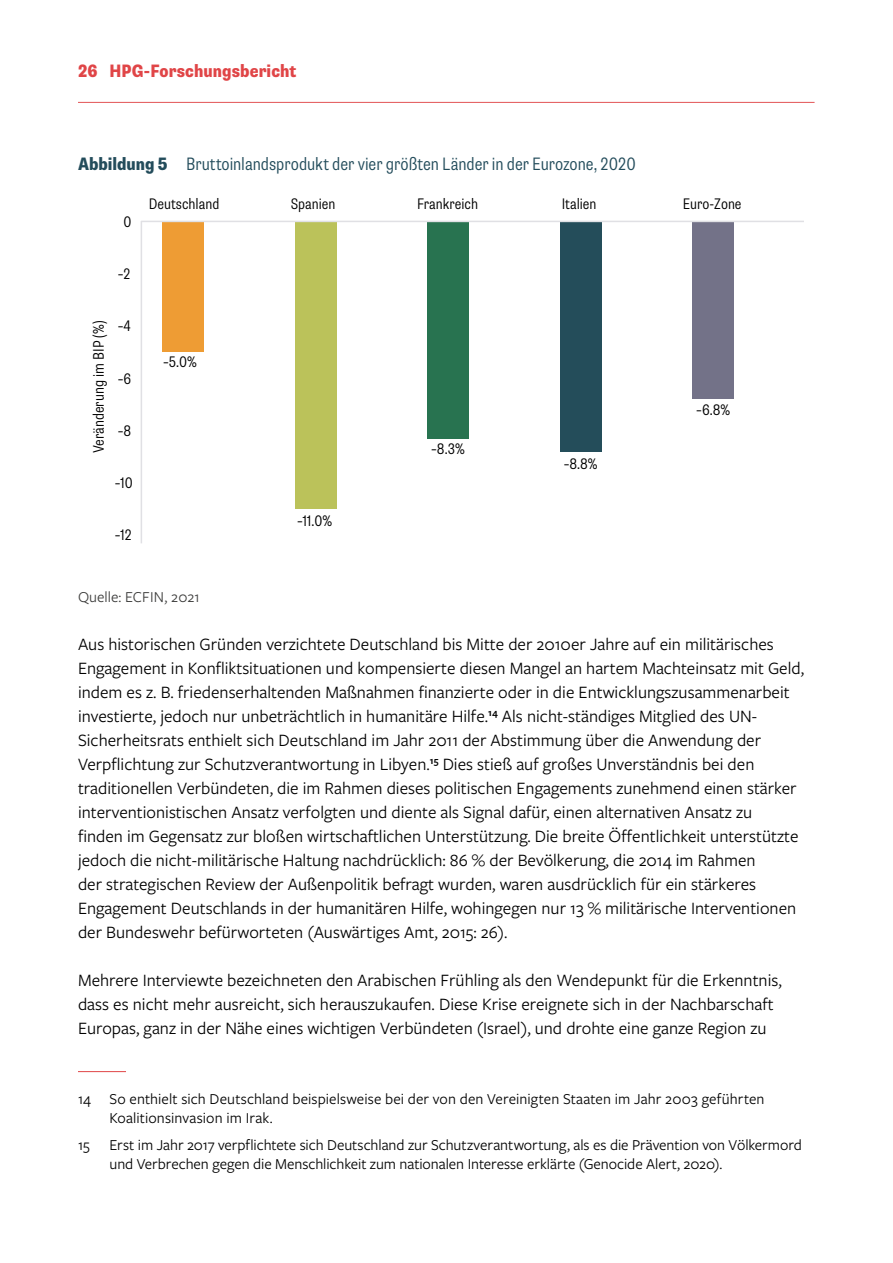
<style>
.page{position:relative;width:893px;height:1263px;background:#fff}
.page>*{position:absolute;margin:0;border:0;box-sizing:border-box;transform-origin:0 0}
.Body_text{font:18px/24px "Freight Sans Pro";color:#000}
.t1{font:300 condensed 18px "Supria Sans";color:#234c5b}
.t2{font:800 condensed 18px "Supria Sans";letter-spacing:.005em;color:#e04547}
.Footnotes{font:15.75px/18.9px "Freight Sans Pro";color:#000}
.Figure_note_source{font:15.75px "Freight Sans Pro";letter-spacing:.005em;color:#3c3c3b}
.t3{font:300 condensed 15.3px "Supria Sans";color:#000}
.s1{font-weight:800}
</style>
<div class="page">
<hr style="left:78px;top:102px;width:736px;height:1px;background:#e04547">
<hr style="left:78px;top:1071px;width:48px;height:1px;background:#e04547">
<svg style="left:140px;top:220px;width:664px;height:324px"></svg>
<p class="t2" style="left:78px;top:59px;width:220px">26 HPG-Forschungsbericht</p>
<p class="t1" style="left:78px;top:153px;width:559px"><span class="s1">Abbildung 5</span> Bruttoinlandsprodukt der vier größten Länder in der Eurozone, 2020</p>
<p class="t3" style="left:123px;top:212px;width:10px">0</p>
<p class="t3" style="left:118px;top:265px;width:14px">–2</p>
<p class="t3" style="left:90px;top:453px;width:134px;rotate:-90deg">Veränderung im BIP (%)</p>
<p class="t3" style="left:118px;top:317px;width:15px">–4</p>
<p class="t3" style="left:118px;top:369px;width:15px">–6</p>
<p class="t3" style="left:118px;top:422px;width:15px">–8</p>
<p class="t3" style="left:115px;top:474px;width:20px">–10</p>
<p class="t3" style="left:115px;top:526px;width:19px">–12</p>
<p class="t3" style="left:149px;top:195px;width:72px">Deutschland</p>
<p class="t3" style="left:291px;top:195px;width:46px">Spanien</p>
<p class="t3" style="left:417px;top:195px;width:63px">Frankreich</p>
<p class="t3" style="left:562px;top:195px;width:36px">Italien</p>
<p class="t3" style="left:683px;top:195px;width:60px">Euro-Zone</p>
<p class="t3" style="left:163px;top:352px;width:35px">–5.0%</p>
<p class="t3" style="left:297px;top:512px;width:37px">–11.0%</p>
<p class="t3" style="left:431px;top:440px;width:35px">–8.3%</p>
<p class="t3" style="left:564px;top:455px;width:35px">–8.8%</p>
<p class="t3" style="left:696px;top:401px;width:36px">–6.8%</p>
<p class="Figure_note_source" style="left:78px;top:586px;width:123px">Quelle: ECFIN, 2021</p>
<p class="Body_text" style="left:78px;top:631px;width:728px">Aus historischen Gründen verzichtete Deutschland bis Mitte der 2010er Jahre auf ein militärisches Engagement in Konfliktsituationen und kompensierte diesen Mangel an hartem Machteinsatz mit Geld, indem es z. B. friedenserhaltenden Maßnahmen finanzierte oder in die Entwicklungszusammenarbeit investierte, jedoch nur unbeträchtlich in humanitäre Hilfe.<sup>14</sup> Als nicht-ständiges Mitglied des UN-Sicherheitsrats enthielt sich Deutschland im Jahr 2011 der Abstimmung über die Anwendung der Verpflichtung zur Schutzverantwortung in Libyen.<sup>15</sup> Dies stieß auf großes Unverständnis bei den traditionellen Verbündeten, die im Rahmen dieses politischen Engagements zunehmend einen stärker interventionistischen Ansatz verfolgten und diente als Signal dafür, einen alternativen Ansatz zu<br>finden im Gegensatz zur bloßen wirtschaftlichen Unterstützung. Die breite Öffentlichkeit unterstützte jedoch die nicht-militärische Haltung nachdrücklich: 86 % der Bevölkerung, die 2014 im Rahmen<br>der strategischen Review der Außenpolitik befragt wurden, waren ausdrücklich für ein stärkeres Engagement Deutschlands in der humanitären Hilfe, wohingegen nur 13 % militärische Interventionen der Bundeswehr befürworteten (Auswärtiges Amt, 2015: 26).</p>
<p class="Body_text" style="left:78px;top:967px;width:705px">Mehrere Interviewte bezeichneten den Arabischen Frühling als den Wendepunkt für die Erkenntnis, dass es nicht mehr ausreicht, sich herauszukaufen. Diese Krise ereignete sich in der Nachbarschaft<br>Europas, ganz in der Nähe eines wichtigen Verbündeten (Israel), und drohte eine ganze Region zu</p>
<p class="Footnotes" style="left:110px;top:1089px;width:657px;text-indent:-32px">14 So enthielt sich Deutschland beispielsweise bei der von den Vereinigten Staaten im Jahr 2003 geführten<br>Koalitionsinvasion im Irak.</p>
<p class="Footnotes" style="left:78px;top:1135px;width:13px">15</p>
<p class="Footnotes" style="left:109px;top:1135px;width:694px">Erst im Jahr 2017 verpflichtete sich Deutschland zur Schutzverantwortung, als es die Prävention von Völkermord und Verbrechen gegen die Menschlichkeit zum nationalen Interesse erklärte (Genocide Alert, 2020).</p>
</div>
